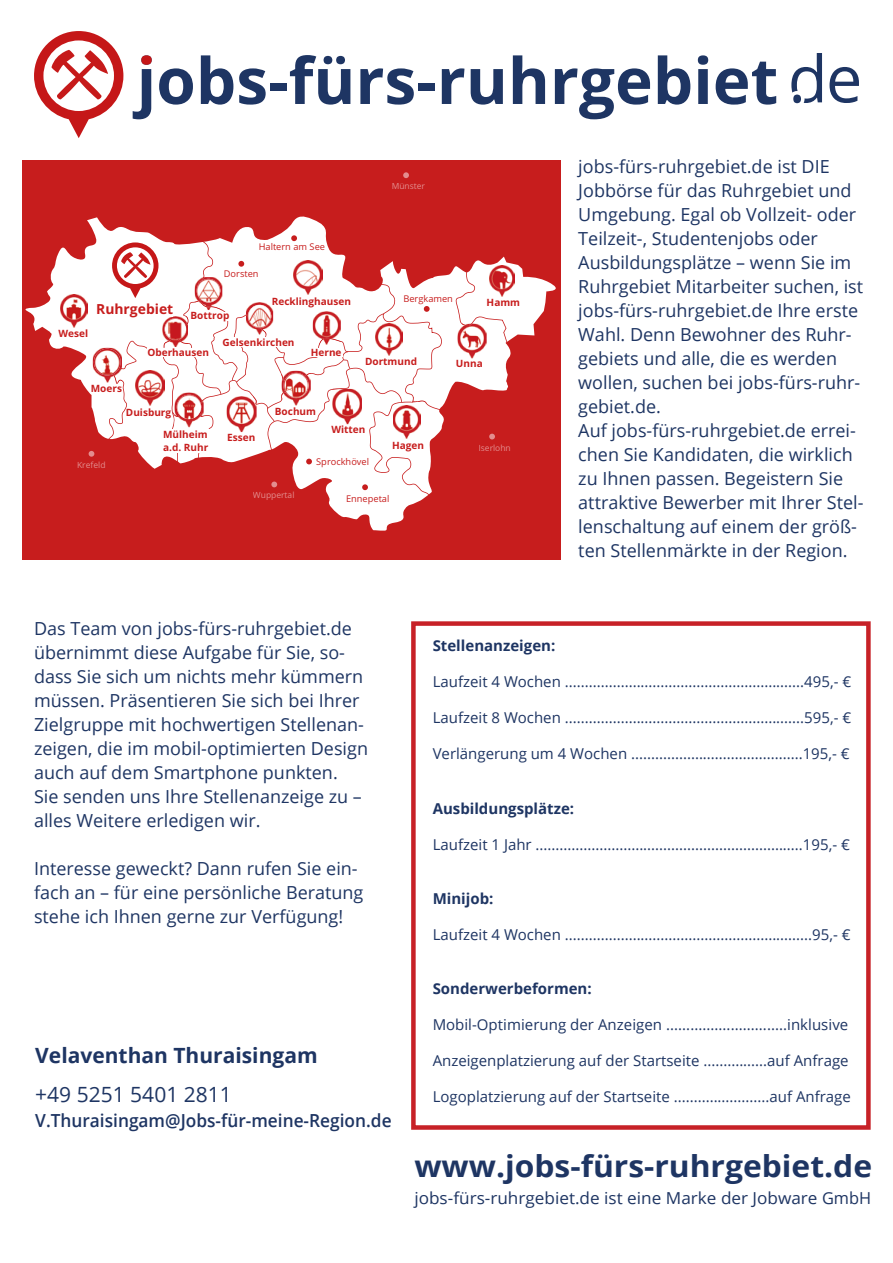
<style>
.page{position:relative;width:893px;height:1263px;background:#fff}
.page>*{position:absolute;margin:0;border:0;box-sizing:border-box;transform-origin:0 0}
.t1{font:700 30px "Open Sans";color:#1e3563;scale:1.06 1}
.t2{font:700 21px "Open Sans";color:#1e3563}
.t3{font:21px "Open Sans";color:#1e3563}
.t4{font:18px/24px "Open Sans";color:#1e3563}
.t5{font:600 18px "Open Sans";color:#1e3563;scale:.96 1}
.t6{font:16.5px "Open Sans";color:#1e3563;scale:1.04 1}
.t7{font:15px "Open Sans";color:#1e3563}
.t8{font:700 15px "Open Sans";color:#1e3563}
.t9{font:700 13.95px "Open Sans";color:#c71d1d}
.t10{font:700 10.05px/12px "Open Sans";color:#c71d1d}
.t11{font:9.3px "Open Sans";color:#c71d1d}
.t12{font:8.55px "Open Sans";color:#e38d8e}
.s1{color:#c71d1e}
</style>
<div class="page">
<div style="left:411px;top:621px;width:460px;height:509px;border:4px solid #c72127"></div>
<svg style="left:829px;top:67px;width:30px;height:36px"></svg>
<svg style="left:791px;top:53px;width:31px;height:50px"></svg>
<svg style="left:159px;top:68px;width:34px;height:37px"></svg>
<svg style="left:201px;top:55px;width:32px;height:50px"></svg>
<svg style="left:239px;top:68px;width:27px;height:37px"></svg>
<div style="left:270px;top:83px;width:17px;height:8px;background:#1e3563"></div>
<svg style="left:290px;top:55px;width:60px;height:50px"></svg>
<svg style="left:360px;top:68px;width:54px;height:37px"></svg>
<div style="left:418px;top:83px;width:17px;height:8px;background:#1e3563"></div>
<svg style="left:442px;top:68px;width:22px;height:36px"></svg>
<svg style="left:471px;top:69px;width:32px;height:36px"></svg>
<svg style="left:513px;top:55px;width:32px;height:49px"></svg>
<svg style="left:555px;top:68px;width:95px;height:51px"></svg>
<svg style="left:658px;top:55px;width:32px;height:50px"></svg>
<svg style="left:698px;top:55px;width:10px;height:49px"></svg>
<svg style="left:716px;top:62px;width:60px;height:43px"></svg>
<svg style="left:34px;top:31px;width:89px;height:107px"></svg>
<svg style="left:133px;top:55px;width:19px;height:64px"></svg>
<div style="left:22px;top:160px;width:539px;height:399px;background:#c71d1d"></div>
<svg style="left:25px;top:216px;width:531px;height:315px"></svg>
<img style="left:489px;top:266px;width:26px;height:30px">
<img style="left:457px;top:344px;width:30px;height:14px">
<svg style="left:456px;top:268px;width:52px;height:76px;background:#f4d5d5"></svg>
<img style="left:60px;top:295px;width:27px;height:32px">
<div style="left:253px;top:492px;width:41px;height:8px;background:#c71d1d"></div>
<svg style="left:489px;top:434px;width:6px;height:5px"></svg>
<div style="left:479px;top:444px;width:31px;height:7px;background:#c71d1d"></div>
<svg style="left:88px;top:451px;width:6px;height:6px"></svg>
<div style="left:78px;top:461px;width:27px;height:7px;background:#c71d1d"></div>
<svg style="left:403px;top:172px;width:6px;height:6px"></svg>
<img style="left:93px;top:348px;width:14px;height:35px">
<img style="left:94px;top:349px;width:13px;height:26px">
<svg style="left:107px;top:235px;width:335px;height:261px"></svg>
<p class="t12" style="left:392px;top:180px;width:35px">Münster</p>
<p class="t11" style="left:259px;top:240px;width:68px">Haltern am See</p>
<p class="t10" style="left:58px;top:327px;width:31px">Wesel</p>
<p class="t11" style="left:224px;top:268px;width:36px">Dorsten</p>
<p class="t10" style="left:272px;top:295px;width:81px"><span class="s1">R</span>ecklinghausen</p>
<p class="t9" style="left:96px;top:299px;width:79px">Ruhrgebiet</p>
<p class="t10" style="left:191px;top:309px;width:40px">Bottrop</p>
<p class="t10" style="left:223px;top:336px;width:73px">Gelsenkirchen</p>
<p class="t10" style="left:147px;top:346px;width:63px">Oberhausen</p>
<p class="t10" style="left:311px;top:346px;width:32px">Herne</p>
<p class="t10" style="left:91px;top:382px;width:33px">Moers</p>
<p class="t10" style="left:126px;top:406px;width:47px">Duisburg</p>
<p class="t10" style="left:275px;top:405px;width:43px">Bochum</p>
<p class="t11" style="left:403px;top:292px;width:51px">Bergkamen</p>
<p class="t10" style="left:487px;top:296px;width:35px">Hamm</p>
<p class="t10" style="left:365px;top:355px;width:53px">Dortmund</p>
<p class="t10" style="left:456px;top:357px;width:28px">Unna</p>
<p class="t12" style="left:77px;top:459px;width:30px">Krefeld</p>
<p class="t10" style="left:163px;top:429px;width:47px">Mülheim a.d. Ruhr</p>
<p class="t10" style="left:227px;top:431px;width:30px">Essen</p>
<p class="t10" style="left:331px;top:423px;width:36px">Witten</p>
<p class="t11" style="left:316px;top:455px;width:54px">Sprockhövel</p>
<p class="t10" style="left:392px;top:439px;width:33px">Hagen</p>
<p class="t12" style="left:253px;top:489px;width:43px">Wuppertal</p>
<p class="t11" style="left:346px;top:492px;width:45px">Ennepetal</p>
<p class="t12" style="left:478px;top:442px;width:34px">Iserlohn</p>
<p class="t4" style="left:578px;top:154px;width:287px">jobs-fürs-ruhrgebiet.de ist DIE<br>Jobbörse für das Ruhrgebiet und<br>Umgebung. Egal ob Vollzeit- oder<br>Teilzeit-, Studentenjobs oder<br>Ausbildungsplätze – wenn Sie im<br>Ruhrgebiet Mitarbeiter suchen, ist jobs-fürs-ruhrgebiet.de Ihre erste<br>Wahl. Denn Bewohner des Ruhr&shy;gebiets und alle, die es werden wollen, suchen bei jobs-fürs-ruhr&shy;gebiet.de.<br>Auf jobs-fürs-ruhrgebiet.de errei&shy;chen Sie Kandidaten, die wirklich zu Ihnen passen. Begeistern Sie attraktive Bewerber mit Ihrer Stel&shy;lenschaltung auf einem der größ&shy;ten Stellenmärkte in der Region.</p>
<p class="t4" style="left:34px;top:615px;width:336px">Das Team von jobs-fürs-ruhrgebiet.de übernimmt diese Aufgabe für Sie, so&shy;dass Sie sich um nichts mehr kümmern müssen. Präsentieren Sie sich bei Ihrer Zielgruppe mit hochwertigen Stellenan&shy;zeigen, die im mobil-optimierten Design auch auf dem Smartphone punkten.<br>Sie senden uns Ihre Stellenanzeige zu – alles Weitere erledigen wir.</p>
<p class="t4" style="left:34px;top:855px;width:331px">Interesse geweckt? Dann rufen Sie ein&shy;fach an – für eine persönliche Beratung stehe ich Ihnen gerne zur Verfügung!</p>
<p class="t2" style="left:35px;top:1041px;width:284px">Velaventhan Thuraisingam</p>
<p class="t3" style="left:35px;top:1080px;width:198px">+49 5251 5401 2811</p>
<p class="t5" style="left:35px;top:1108px;width:373px">V.Thuraisingam@Jobs-für-meine-Region.de</p>
<p class="t8" style="left:433px;top:635px;width:124px">Stellenanzeigen:</p>
<p class="t7" style="left:433px;top:672px;width:420px">Laufzeit 4 Wochen ............................................................495,- €</p>
<p class="t7" style="left:433px;top:708px;width:420px">Laufzeit 8 Wochen ............................................................595,- €</p>
<p class="t7" style="left:433px;top:744px;width:419px">Verlängerung um 4 Wochen ...........................................195,- €</p>
<p class="t8" style="left:433px;top:797px;width:143px">Ausbildungsplätze:</p>
<p class="t7" style="left:433px;top:834px;width:419px">Laufzeit 1 Jahr ...................................................................195,- €</p>
<p class="t8" style="left:433px;top:887px;width:62px">Minijob:</p>
<p class="t7" style="left:433px;top:924px;width:419px">Laufzeit 4 Wochen ..............................................................95,- €</p>
<p class="t8" style="left:433px;top:977px;width:161px">Sonderwerbeformen:</p>
<p class="t7" style="left:433px;top:1014px;width:417px">Mobil-Optimierung der Anzeigen ..............................inklusive</p>
<p class="t7" style="left:433px;top:1050px;width:417px">Anzeigenplatzierung auf der Startseite ................auf Anfrage</p>
<p class="t7" style="left:433px;top:1086px;width:420px">Logoplatzierung auf der Startseite ........................auf Anfrage</p>
<h1 class="t1" style="left:414px;top:1145px;width:433px">www.jobs-fürs-ruhrgebiet.de</h1>
<p class="t6" style="left:414px;top:1187px;width:441px">jobs-fürs-ruhrgebiet.de ist eine Marke der Jobware GmbH</p>
</div>
